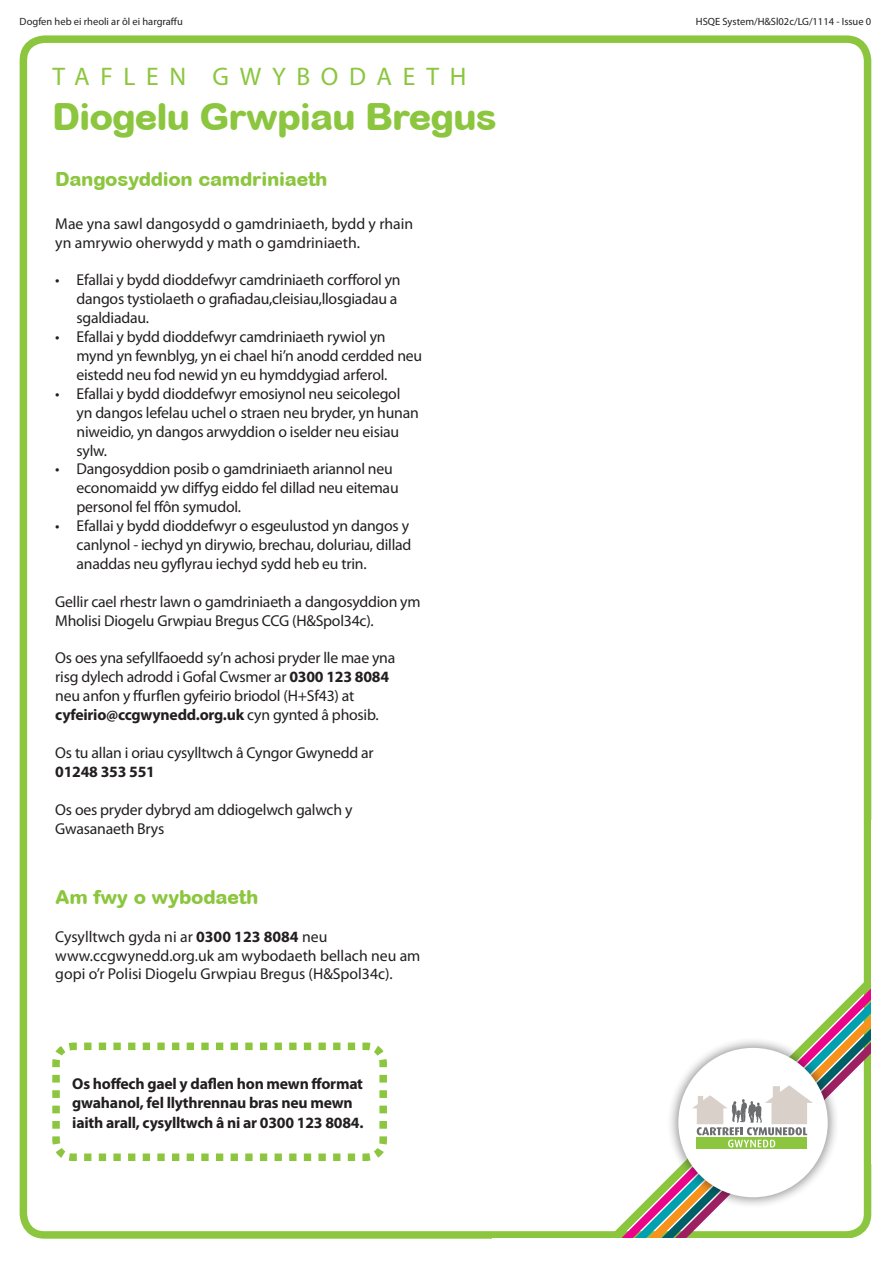
<style>
.page{position:relative;width:893px;height:1263px;background:#fff}
.page>*{position:absolute;margin:0;border:0;box-sizing:border-box;transform-origin:0 0}
.t1{font:800 37.5px "Arial Rounded MT";letter-spacing:-.03em;color:#8bc63e}
.t2{font:25.5px "Myriad Pro";letter-spacing:.42em;color:#8bc63e}
.t3{font:800 19.5px "Arial Rounded MT";letter-spacing:-.015em;color:#8bc63e}
.t4{font:15.75px/18.9px "Myriad Pro";letter-spacing:-.015em;color:#231f20}
.t5{font:700 15.75px "Myriad Pro";letter-spacing:-.015em;color:#231f20}
.t6{font:10.5px "Myriad Pro";color:#231f20}
.s1{font-weight:700}
.s2{font-weight:400}
</style>
<div class="page">
<svg style="left:52px;top:1042px;width:335px;height:119px"></svg>
<div style="left:20px;top:35px;width:851px;height:1204px;border:8px solid #8bc63e;border-radius:21px"></div>
<svg style="left:533px;top:951px;width:339px;height:288px"></svg>
<div style="left:665px;top:1034px;width:173px;height:173px;background:#231f20;opacity:.45"></div>
<div style="left:678px;top:1048px;width:150px;height:149px;background:#fff;border-radius:50%"></div>
<svg style="left:696px;top:1147px;width:111px;height:2px"></svg>
<svg style="left:692px;top:1085px;width:121px;height:62px"></svg>
<div style="left:871px;top:821px;width:22px;height:343px;background:#fff"></div>
<p class="t6" style="left:20px;top:15px;width:165px">Dogfen heb ei rheoli ar ôl ei hargraffu</p>
<p class="t6" style="left:696px;top:15px;width:177px">HSQE System/H&amp;Sl02c/LG/1114 - Issue 0</p>
<p class="t2" style="left:53px;top:61px;width:415px">TAFLEN GWYBODAETH</p>
<p class="t1" style="left:52px;top:94px;width:446px">Diogelu Grwpiau Bregus</p>
<p class="t3" style="left:55px;top:168px;width:274px">Dangosyddion camdriniaeth</p>
<p class="t4" style="left:55px;top:214px;width:359px">Mae yna sawl dangosydd o gamdriniaeth, bydd y rhain yn amrywio oherwydd y math o gamdriniaeth.</p>
<p class="t4" style="left:77px;top:270px;width:326px;text-indent:-21px">• Efallai y bydd dioddefwyr camdriniaeth corfforol yn dangos tystiolaeth o grafiadau,cleisiau,llosgiadau a sgaldiadau.</p>
<p class="t4" style="left:77px;top:327px;width:347px;text-indent:-21px">• Efallai y bydd dioddefwyr camdriniaeth rywiol yn mynd yn fewnblyg, yn ei chael hi’n anodd cerdded neu eistedd neu fod newid yn eu hymddygiad arferol.</p>
<p class="t4" style="left:77px;top:384px;width:344px;text-indent:-21px">• Efallai y bydd dioddefwyr emosiynol neu seicolegol yn dangos lefelau uchel o straen neu bryder, yn hunan niweidio, yn dangos arwyddion o iselder neu eisiau sylw.</p>
<p class="t4" style="left:77px;top:459px;width:324px;text-indent:-21px">• Dangosyddion posib o gamdriniaeth ariannol neu economaidd yw diffyg eiddo fel dillad neu eitemau personol fel ffôn symudol.</p>
<p class="t4" style="left:77px;top:516px;width:336px;text-indent:-21px">• Efallai y bydd dioddefwyr o esgeulustod yn dangos y canlynol - iechyd yn dirywio, brechau, doluriau, dillad anaddas neu gyflyrau iechyd sydd heb eu trin.</p>
<p class="t4" style="left:55px;top:592px;width:367px">Gellir cael rhestr lawn o gamdriniaeth a dangosyddion ym<br>Mholisi Diogelu Grwpiau Bregus CCG (H&amp;Spol34c).</p>
<p class="t4" style="left:55px;top:648px;width:342px">Os oes yna sefyllfaoedd sy’n achosi pryder lle mae yna</p>
<p class="t4" style="left:55px;top:667px;width:335px">risg dylech adrodd i Gofal Cwsmer ar <span class="s1">0300 123 8084</span></p>
<p class="t4" style="left:55px;top:686px;width:301px">neu anfon y ffurflen gyfeirio briodol (H+Sf43) at</p>
<p class="t5" style="left:55px;top:705px;width:325px">cyfeirio@ccgwynedd.org.uk <span class="s2">cyn gynted â phosib.</span></p>
<p class="t4" style="left:55px;top:743px;width:320px">Os tu allan i oriau cysylltwch â Cyngor Gwynedd ar</p>
<p class="t5" style="left:55px;top:761px;width:101px">01248 353 551</p>
<p class="t4" style="left:55px;top:800px;width:299px">Os oes pryder dybryd am ddiogelwch galwch y<br>Gwasanaeth Brys</p>
<p class="t3" style="left:55px;top:885px;width:205px">Am fwy o wybodaeth</p>
<p class="t4" style="left:55px;top:927px;width:367px">Cysylltwch gyda ni ar <span class="s1">0300 123 8084</span> neu www.ccgwynedd.org.uk am wybodaeth bellach neu am gopi o’r Polisi Diogelu Grwpiau Bregus (H&amp;Spol34c).</p>
<p class="t5" style="left:72px;top:1073px;width:292px">Os hoffech gael y daflen hon mewn fformat</p>
<p class="t5" style="left:72px;top:1092px;width:282px">gwahanol, fel llythrennau bras neu mewn</p>
<p class="t5" style="left:72px;top:1112px;width:293px">iaith arall, cysylltwch â ni ar 0300 123 8084.</p>
</div>
